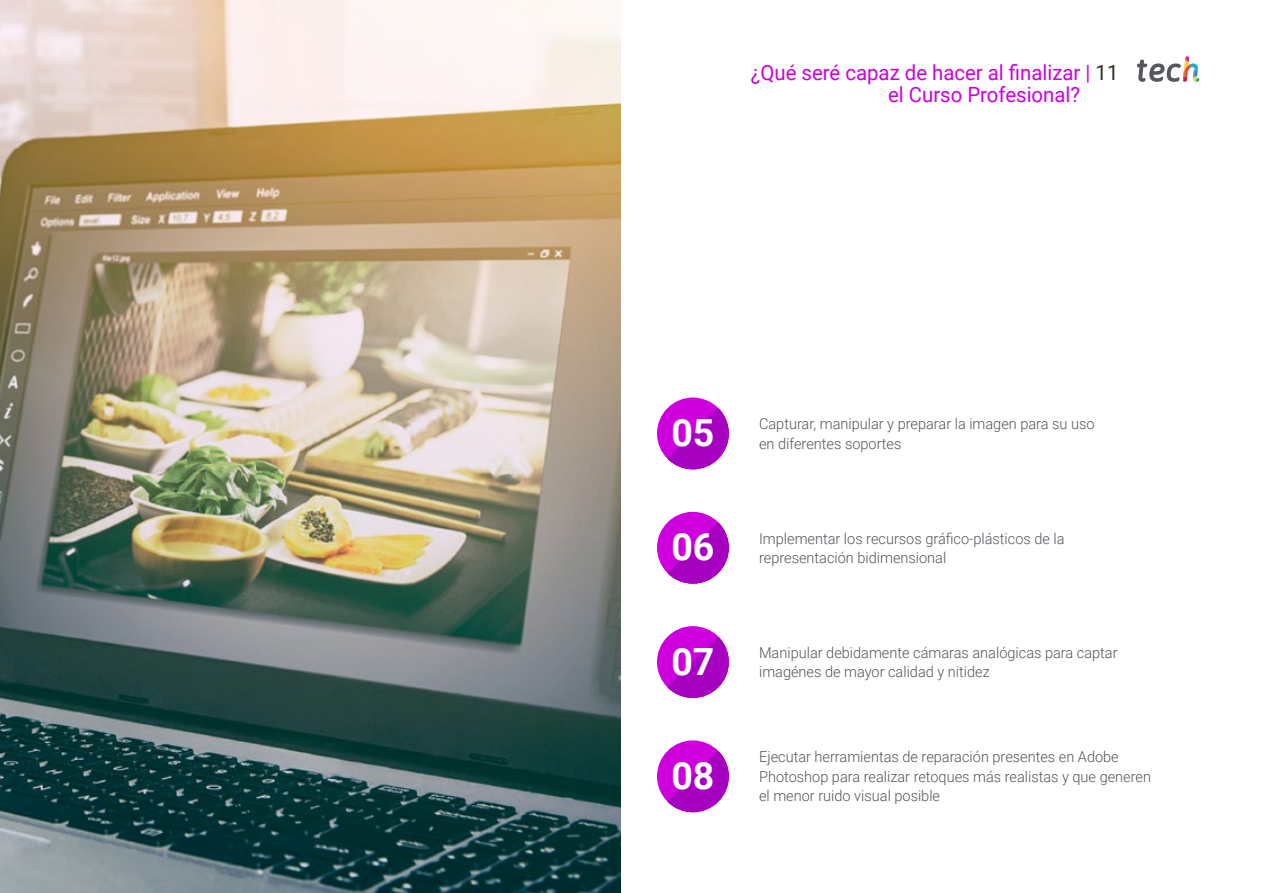
<style>
.page{position:relative;width:1263px;height:893px;background:#fff}
.page>*{position:absolute;margin:0;border:0;box-sizing:border-box;transform-origin:0 0}
.t1{font:700 37.5px "Roboto";color:#fff}
.t2{font:21px/22.5px "Roboto";color:#ce00de}
.t3{font:300 15px/19.5px "Roboto";color:#52555b}
.s1{color:#312e20}
</style>
<div class="page">
<img style="left:0;top:0;width:621px;height:893px">
<svg style="left:1137px;top:56px;width:62px;height:26px"></svg>
<div style="left:657px;top:512px;width:72px;height:72px;background:#ce00de;border-radius:50%"></div>
<svg style="left:667px;top:522px;width:62px;height:62px"></svg>
<div style="left:657px;top:740px;width:72px;height:72px;background:#ce00de;border-radius:50%"></div>
<svg style="left:667px;top:751px;width:62px;height:61px"></svg>
<div style="left:657px;top:626px;width:72px;height:72px;background:#ce00de;border-radius:50%"></div>
<svg style="left:667px;top:637px;width:62px;height:61px"></svg>
<div style="left:657px;top:398px;width:72px;height:71px;background:#ce00de;border-radius:50%"></div>
<svg style="left:667px;top:408px;width:62px;height:61px"></svg>
<h2 class="t2" style="left:888px;top:60px;width:232px;text-indent:-137px">¿Qué seré capaz de hacer al finalizar | <span class="s1">11 </span>el Curso Profesional?</h2>
<h1 class="t1" style="left:671px;top:407px;width:45px">05</h1>
<p class="t3" style="left:759px;top:414px;width:337px">Capturar, manipular y preparar la imagen para su uso</p>
<p class="t3" style="left:759px;top:433px;width:144px">en diferentes soportes</p>
<h1 class="t1" style="left:671px;top:521px;width:45px">06</h1>
<p class="t3" style="left:759px;top:528px;width:307px">Implementar los recursos gráfico-plásticos de la representación bidimensional</p>
<h1 class="t1" style="left:671px;top:635px;width:45px">07</h1>
<p class="t3" style="left:759px;top:642px;width:360px">Manipular debidamente cámaras analógicas para captar imagénes de mayor calidad y nitidez</p>
<h1 class="t1" style="left:671px;top:749px;width:45px">08</h1>
<p class="t3" style="left:759px;top:747px;width:393px">Ejecutar herramientas de reparación presentes en Adobe<br>Photoshop para realizar retoques más realistas y que generen el menor ruido visual posible</p>
</div>
